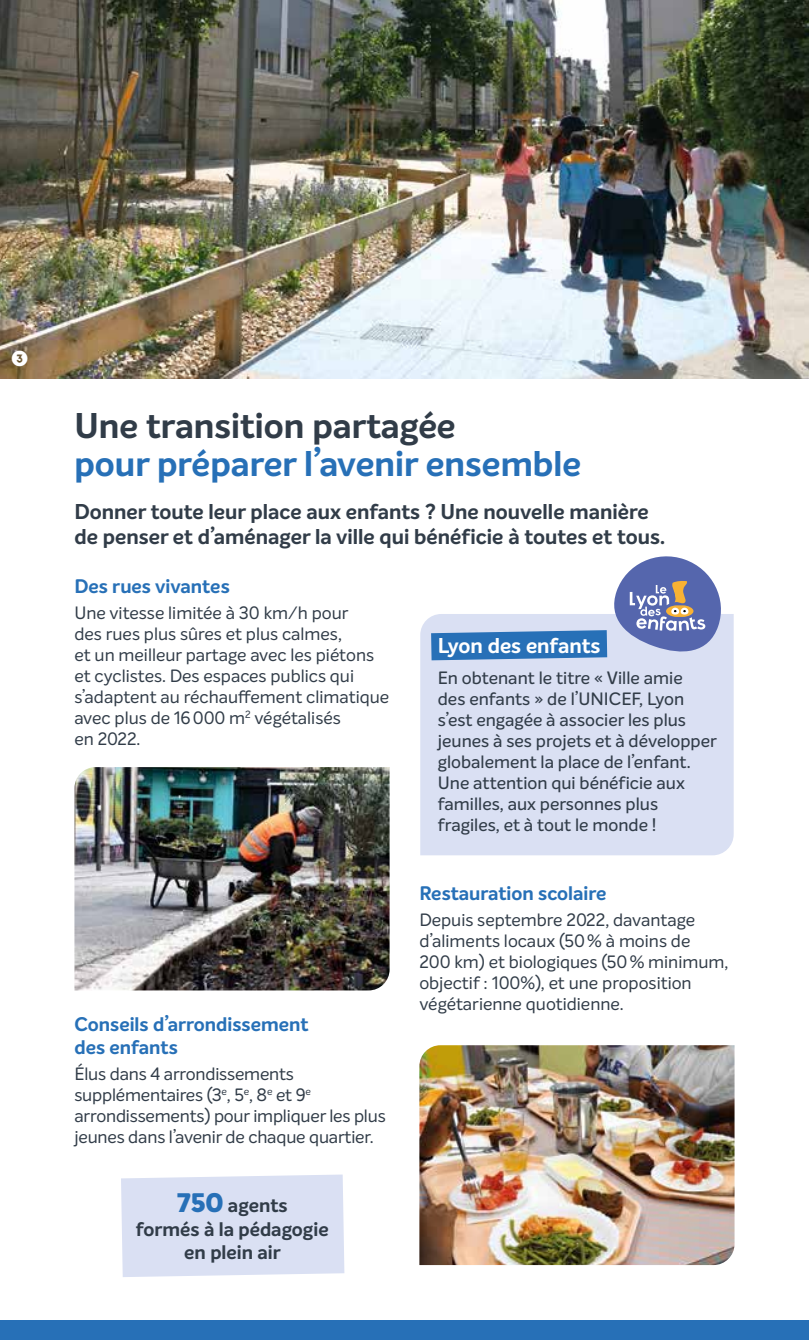
<style>
.page{position:relative;width:809px;height:1340px;background:#fff}
.page>*{position:absolute;margin:0;border:0;box-sizing:border-box;transform-origin:0 0}
.t1{font:700 35px "Intelo";color:#2770b7}
.t2{font:700 35px "Intelo";color:#313c48}
.t3{font:700 21px/25.2px "Intelo Alt";color:#313c48}
.t4{font:700 21px "Intelo";color:#fff}
.t5{font:700 21px "Tomica";color:#fff}
.t6{font:700 19.25px/23.1px "Intelo";color:#2770b7}
.t7{font:700 19.25px/23.1px "Intelo";color:#313c48;text-align:center}
.t8{font:17.5px/21px "Intelo";color:#313c48}
.t9{font:500 17.5px/21px "Intelo";color:#313c48}
.s1{font-weight:800;font-size:26.25px;color:#2770b7}
</style>
<div class="page">
<div style="left:121px;top:1174px;width:223px;height:103px;background:#dae0f3"></div>
<img style="left:0;top:0;width:809px;height:378px">
<img style="left:74px;top:767px;width:315px;height:223px">
<img style="left:419px;top:1045px;width:315px;height:219px">
<div style="left:420px;top:614px;width:313px;height:241px;background:#dae0f3"></div>
<div style="left:0;top:1320px;width:809px;height:19px;background:#2770b7"></div>
<svg style="left:431px;top:630px;width:176px;height:30px;background:#387abc"></svg>
<svg style="left:614px;top:556px;width:107px;height:95px"></svg>
<p class="t5" style="left:11px;top:345px;width:18px">➌</p>
<h1 class="t2" style="left:74px;top:403px;width:383px">Une transition partagée</h1>
<h1 class="t1" style="left:74px;top:441px;width:508px">pour préparer l’avenir ensemble</h1>
<p class="t3" style="left:74px;top:499px;width:592px">Donner toute leur place aux enfants ? Une nouvelle manière de penser et d’aménager la ville qui bénéficie à toutes et tous.</p>
<p class="t6" style="left:74px;top:575px;width:157px">Des rues vivantes</p>
<p class="t8" style="left:74px;top:602px;width:316px">Une vitesse limitée à 30 km/h pour<br>des rues plus sûres et plus calmes,<br>et un meilleur partage avec les piétons et cyclistes. Des espaces publics qui s’adaptent au réchauffement climatique avec plus de 16000 m<sup>2</sup> végétalisés<br>en 2022.</p>
<p class="t6" style="left:74px;top:1012px;width:235px">Conseils d’arrondissement des enfants</p>
<p class="t8" style="left:74px;top:1063px;width:313px">Élus dans 4 arrondissements supplémentaires (3<sup>e</sup>, 5<sup>e</sup>, 8<sup>e</sup> et 9<sup>e </sup>arrondissements) pour impliquer les plus jeunes dans l’avenir de chaque quartier.</p>
<p class="t7" style="left:136px;top:1194px;width:194px"><span class="s1">750</span> agents<br>formés à la pédagogie en plein air</p>
<p class="t4" style="left:438px;top:632px;width:164px">Lyon des enfants</p>
<p class="t9" style="left:438px;top:667px;width:280px">En obtenant le titre « Ville amie<br>des enfants » de l’UNICEF, Lyon s’est engagée à associer les plus jeunes à ses projets et à développer globalement la place de l’enfant.<br>Une attention qui bénéficie aux familles, aux personnes plus fragiles, et à tout le monde !</p>
<p class="t6" style="left:419px;top:882px;width:189px">Restauration scolaire</p>
<p class="t8" style="left:419px;top:909px;width:310px">Depuis septembre 2022, davantage d’aliments locaux (50% à moins de<br>200 km) et biologiques (50% minimum, objectif : 100%), et une proposition végétarienne quotidienne.</p>
</div>
